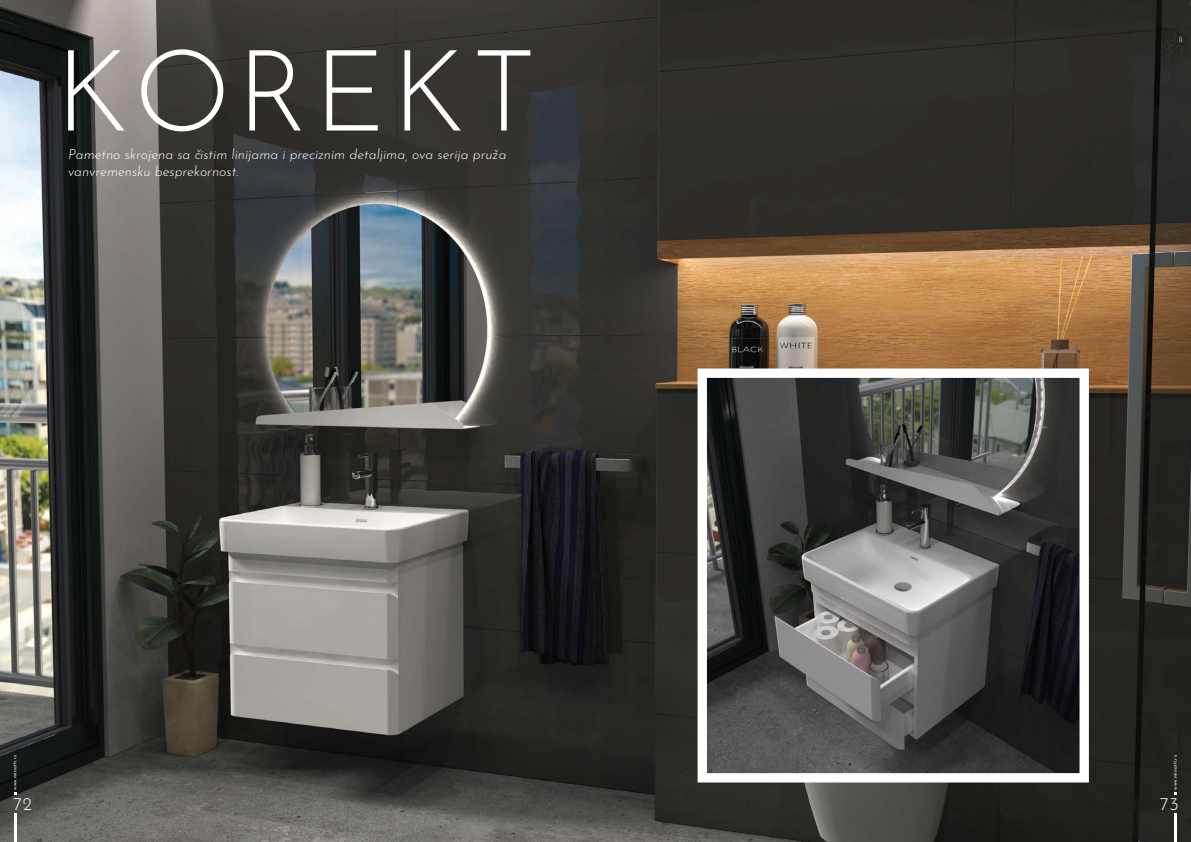
<style>
.page{position:relative;width:1191px;height:842px;background:#fff}
.page>*{position:absolute;margin:0;border:0;box-sizing:border-box;transform-origin:0 0}
.t1{font:300 113px "Josefin Sans";letter-spacing:.05em;color:#fff}
.t2{font:300 18px "Josefin Sans";color:#fff}
.Opisi_Levo_BELI{font:italic 300 14px/16.8px "Josefin Sans";color:#fff}
.t3{font:5px "Josefin Sans";letter-spacing:.05em;color:#fff}
</style>
<div class="page">
<img style="left:0;top:0;width:1191px;height:842px">
<img style="left:707px;top:378px;width:372px;height:394px">
<div style="left:697px;top:368px;width:392px;height:414px;border:9px solid #fff"></div>
<hr style="left:14px;top:814px;width:3px;height:28px;background:#fff">
<hr style="left:1174px;top:814px;width:3px;height:28px;background:#fff">
<p class="t1" style="left:55px;top:7px;width:483px">KOREKT</p>
<p class="Opisi_Levo_BELI" style="left:68px;top:145px;width:440px">Pametno skrojena sa čistim linijama i preciznim detaljima, ova serija pruža vanvremensku besprekornost.</p>
<p class="t3" style="left:11px;top:790px;width:36px;rotate:-90deg">www.minotti.rs</p>
<p class="t2" style="left:13px;top:791px;width:20px">72</p>
<p class="t3" style="left:1171px;top:790px;width:36px;rotate:-90deg">www.minotti.rs</p>
<p class="t2" style="left:1160px;top:791px;width:20px">73</p>
</div>
